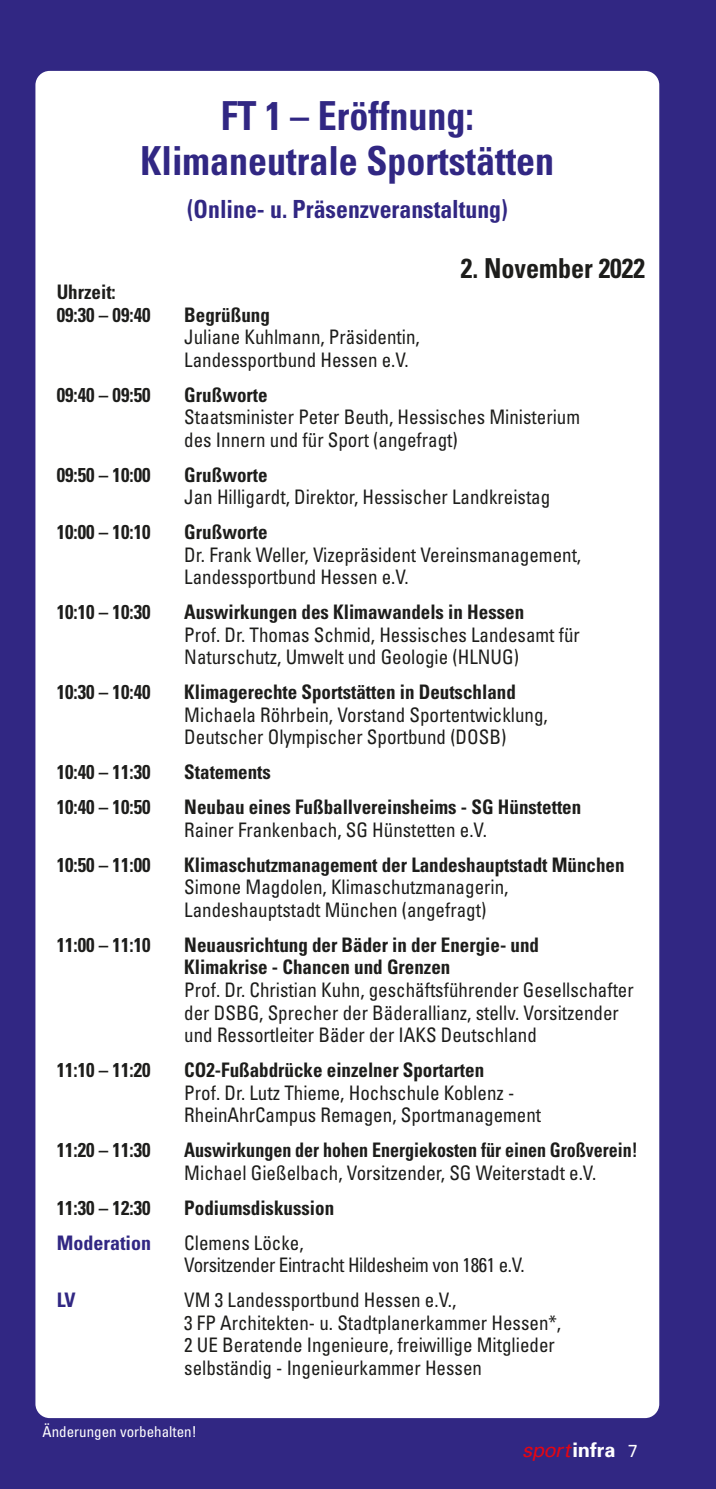
<style>
.page{position:relative;width:716px;height:1489px;background:#fff}
.page>*{position:absolute;margin:0;border:0;box-sizing:border-box;transform-origin:0 0}
.t1{font:700 condensed 40px/45px "Univers";color:#312783;text-align:center;scale:.95 1}
.t2{font:700 condensed 27.5px "Univers";color:#1d1d1b;scale:.95 1}
.t3{font:700 condensed 25px "Univers";color:#312783;scale:.95 1}
.t4{font:condensed 20px/22.5px "Univers";color:#1d1d1b;scale:.95 1}
.t5{font:700 condensed 20px/22.5px "Univers";color:#1d1d1b;scale:.95 1}
.t6{font:condensed 20px/22.5px "Univers";letter-spacing:-.02em;color:#1d1d1b;scale:.95 1}
.t7{font:700 condensed 20px "Univers";color:#1d1d1b;scale:.9 1}
.t8{font:700 condensed 20px "Univers";color:#312783}
.t9{font:italic 20px "Univers";letter-spacing:-.03em;color:#e30614}
.t10{font:condensed 15px "Univers";color:#fff}
.s1{font-weight:700;font-style:normal;color:#fff}
.s2{font-style:normal;font-size:17.5px;color:#fff}
</style>
<div class="page">
<div style="left:0;top:0;width:716px;height:1488px;background:#312783"></div>
<div style="left:35px;top:71px;width:624px;height:1346px;background:#fff;border-radius:14px"></div>
<h1 class="t1" style="left:140px;top:93px;width:437px">FT 1 – Eröffnung:<br>Klimaneutrale Sportstätten</h1>
<p class="t3" style="left:187px;top:193px;width:339px">(Online- u. Präsenzveranstaltung)</p>
<h2 class="t2" style="left:461px;top:251px;width:195px">2. November 2022</h2>
<p class="t5" style="left:57px;top:280px;width:100px">Uhrzeit:<br>09:30 – 09:40</p>
<p class="t5" style="left:184px;top:303px;width:92px">Begrüßung</p>
<p class="t4" style="left:184px;top:325px;width:249px">Juliane Kuhlmann, Präsidentin,<br>Landessportbund Hessen e.V.</p>
<p class="t5" style="left:57px;top:383px;width:100px">09:40 – 09:50</p>
<p class="t5" style="left:184px;top:383px;width:89px">Grußworte</p>
<p class="t4" style="left:184px;top:405px;width:418px">Staatsminister Peter Beuth, Hessisches Ministerium des Innern und für Sport (angefragt)</p>
<p class="t5" style="left:57px;top:463px;width:100px">09:50 – 10:00</p>
<p class="t5" style="left:184px;top:463px;width:89px">Grußworte</p>
<p class="t4" style="left:184px;top:485px;width:387px">Jan Hilligardt, Direktor, Hessischer Landkreistag</p>
<p class="t5" style="left:57px;top:520px;width:100px">10:00 – 10:10</p>
<p class="t5" style="left:184px;top:520px;width:89px">Grußworte</p>
<p class="t4" style="left:184px;top:543px;width:419px">Dr. Frank Weller, Vizepräsident Vereinsmanagement,<br>Landessportbund Hessen e.V.</p>
<p class="t5" style="left:57px;top:600px;width:100px">10:10 – 10:30</p>
<p class="t5" style="left:184px;top:600px;width:359px">Auswirkungen des Klimawandels in Hessen</p>
<p class="t4" style="left:184px;top:623px;width:418px">Prof. Dr. Thomas Schmid, Hessisches Landesamt für<br>Naturschutz, Umwelt und Geologie (HLNUG)</p>
<p class="t5" style="left:57px;top:680px;width:100px">10:30 – 10:40</p>
<p class="t5" style="left:184px;top:680px;width:350px">Klimagerechte Sportstätten in Deutschland</p>
<p class="t4" style="left:184px;top:703px;width:384px">Michaela Röhrbein, Vorstand Sportentwicklung,<br>Deutscher Olympischer Sportbund (DOSB)</p>
<p class="t5" style="left:57px;top:760px;width:100px">10:40 – 11:30</p>
<p class="t5" style="left:184px;top:760px;width:93px">Statements</p>
<p class="t5" style="left:57px;top:795px;width:100px">10:40 – 10:50</p>
<p class="t5" style="left:184px;top:795px;width:419px">Neubau eines Fußballvereinsheims - SG Hünstetten</p>
<p class="t4" style="left:184px;top:818px;width:320px">Rainer Frankenbach, SG Hünstetten e.V.</p>
<p class="t5" style="left:57px;top:853px;width:100px">10:50 – 11:00</p>
<p class="t5" style="left:184px;top:853px;width:465px">Klimaschutzmanagement der Landeshauptstadt München</p>
<p class="t4" style="left:184px;top:875px;width:343px">Simone Magdolen, Klimaschutzmanagerin,<br>Landeshauptstadt München (angefragt)</p>
<p class="t5" style="left:57px;top:933px;width:100px">11:00 – 11:10</p>
<p class="t5" style="left:184px;top:933px;width:375px">Neuausrichtung der Bäder in der Energie- und<br>Klimakrise - Chancen und Grenzen</p>
<p class="t4" style="left:184px;top:978px;width:474px">Prof. Dr. Christian Kuhn, geschäftsführender Gesellschafter der DSBG, Sprecher der Bäderallianz, stellv. Vorsitzender und Ressortleiter Bäder der IAKS Deutschland</p>
<p class="t5" style="left:57px;top:1058px;width:100px">11:10 – 11:20</p>
<p class="t5" style="left:184px;top:1058px;width:317px">CO2-Fußabdrücke einzelner Sportarten</p>
<p class="t4" style="left:184px;top:1080px;width:377px">Prof. Dr. Lutz Thieme, Hochschule Koblenz -<br>RheinAhrCampus Remagen, Sportmanagement</p>
<p class="t5" style="left:57px;top:1138px;width:100px">11:20 – 11:30</p>
<p class="t7" style="left:184px;top:1137px;width:505px">Auswirkungen der hohen Energiekosten für einen Großverein!</p>
<p class="t4" style="left:184px;top:1160px;width:435px">Michael Gießelbach, Vorsitzender, SG Weiterstadt e.V.</p>
<p class="t5" style="left:57px;top:1195px;width:100px">11:30 – 12:30</p>
<p class="t5" style="left:184px;top:1195px;width:159px">Podiumsdiskussion</p>
<p class="t8" style="left:57px;top:1230px;width:96px">Moderation</p>
<p class="t6" style="left:184px;top:1230px;width:360px">Clemens Löcke,<br>Vorsitzender Eintracht Hildesheim von 1861 e.V.</p>
<p class="t8" style="left:57px;top:1287px;width:20px">LV</p>
<p class="t4" style="left:184px;top:1288px;width:398px">VM 3 Landessportbund Hessen e.V.,<br>3 FP Architekten- u. Stadtplanerkammer Hessen*, 2 UE Beratende Ingenieure, freiwillige Mitglieder selbständig - Ingenieurkammer Hessen</p>
<p class="t10" style="left:43px;top:1422px;width:156px">Änderungen vorbehalten!</p>
<p class="t9" style="left:522px;top:1438px;width:117px">sport<span class="s1">infra</span> <span class="s2">7</span></p>
</div>
